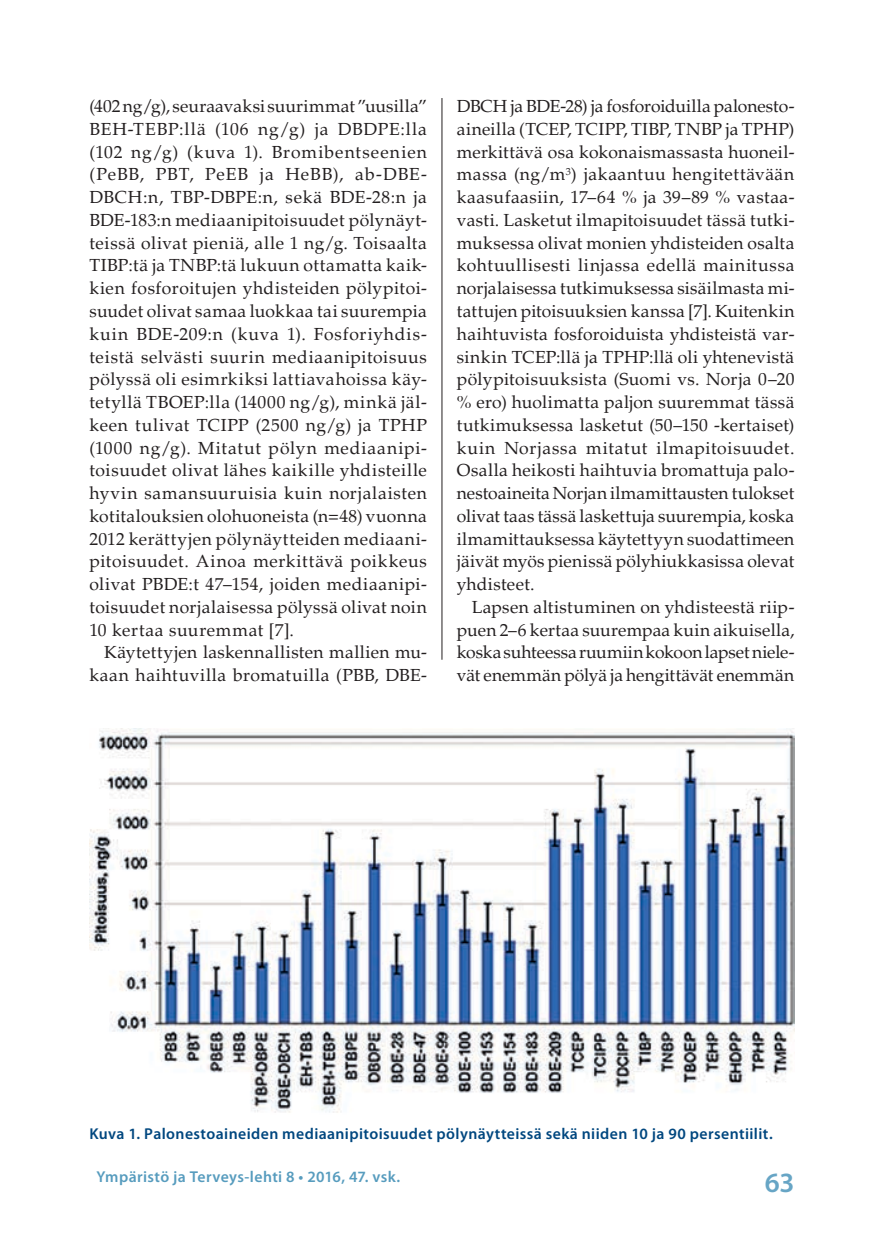
<style>
.page{position:relative;width:874px;height:1241px;background:#fff}
.page>*{position:absolute;margin:0;border:0;box-sizing:border-box;transform-origin:0 0}
.t1{font:600 28px "Myriad Pro";color:#67a5c5}
.t2{font:17.5px/22.8px "Palatino";letter-spacing:.015em;color:#231f20;text-align:justify}
.t3{font:600 15.75px "Myriad Pro";letter-spacing:.025em;color:#00477f}
.t4{font:600 15.75px "Myriad Pro";letter-spacing:.025em;color:#579cbe}
</style>
<div class="page">
<img style="left:89px;top:728px;width:705px;height:385px">
<hr style="left:441px;top:98px;width:1px;height:561px;background:#231f20">
<p class="t2" style="left:89px;top:95px;width:339px">(402 ng/g), seuraavaksi suurimmat ”uusilla” BEH-TEBP:llä (106 ng/g) ja DBDPE:lla (102 ng/g) (kuva 1). Bromibentseenien (PeBB, PBT, PeEB ja HeBB), ab-DBE-DBCH:n, TBP-DBPE:n, sekä BDE-28:n ja BDE-183:n mediaanipitoisuudet pölynäyt&shy;teissä olivat pieniä, alle 1 ng/g. Toisaalta TIBP:tä ja TNBP:tä lukuun ottamatta kaik&shy;kien fosforoitujen yhdisteiden pölypitoi&shy;suudet olivat samaa luokkaa tai suurempia kuin BDE-209:n (kuva 1). Fosforiyhdis&shy;teistä selvästi suurin mediaanipitoisuus pölyssä oli esimrkiksi lattiavahoissa käy&shy;tetyllä TBOEP:lla (14000 ng/g), minkä jäl&shy;keen tulivat TCIPP (2500 ng/g) ja TPHP (1000 ng/g). Mitatut pölyn mediaanipi&shy;toisuudet olivat lähes kaikille yhdisteille hyvin samansuuruisia kuin norjalaisten kotitalouksien olohuoneista (n=48) vuonna 2012 kerättyjen pölynäytteiden mediaani&shy;pitoisuudet. Ainoa merkittävä poikkeus olivat PBDE:t 47–154, joiden mediaanipi&shy;toisuudet norjalaisessa pölyssä olivat noin 10 kertaa suuremmat [7].</p>
<p class="t2" style="left:89px;top:641px;width:339px;text-align:right">Käytettyjen laskennallisten mallien mu&shy;kaan haihtuvilla bromatuilla (PBB, DBE-</p>
<p class="t2" style="left:456px;top:95px;width:339px">DBCH ja BDE-28) ja fosforoiduilla palonesto&shy;aineilla (TCEP, TCIPP, TIBP, TNBP ja TPHP) merkittävä osa kokonaismassasta huoneil&shy;massa (ng/m<sup>3</sup>) jakaantuu hengitettävään kaasufaasiin, 17–64 % ja 39–89 % vastaa&shy;vasti. Lasketut ilmapitoisuudet tässä tutki&shy;muksessa olivat monien yhdisteiden osalta kohtuullisesti linjassa edellä mainitussa norjalaisessa tutkimuksessa sisäilmasta mi&shy;tattujen pitoisuuksien kanssa [7]. Kuitenkin haihtuvista fosforoiduista yhdisteistä var&shy;sinkin TCEP:llä ja TPHP:llä oli yhtenevistä pölypitoisuuksista (Suomi vs. Norja 0–20 % ero) huolimatta paljon suuremmat tässä tutkimuksessa lasketut (50–150 -kertaiset) kuin Norjassa mitatut ilmapitoisuudet.<br>Osalla heikosti haihtuvia bromattuja palo&shy;nestoaineita Norjan ilmamittausten tulokset olivat taas tässä laskettuja suurempia, koska ilmamittauksessa käytettyyn suodattimeen jäivät myös pienissä pölyhiukkasissa olevat yhdisteet.</p>
<p class="t2" style="left:456px;top:595px;width:339px;text-indent:15px">Lapsen altistuminen on yhdisteestä riip&shy;puen 2–6 kertaa suurempaa kuin aikuisella, koska suhteessa ruumiin kokoon lapset niele&shy;vät enemmän pölyä ja hengittävät enemmän</p>
<p class="t3" style="left:89px;top:1123px;width:684px">Kuva 1. Palonestoaineiden mediaanipitoisuudet pölynäytteissä sekä niiden 10 ja 90 persentiilit.</p>
<p class="t4" style="left:96px;top:1166px;width:305px">Ympäristö ja Terveys-lehti 8 • 2016, 47. vsk.</p>
<h1 class="t1" style="left:764px;top:1164px;width:31px">63</h1>
</div>
